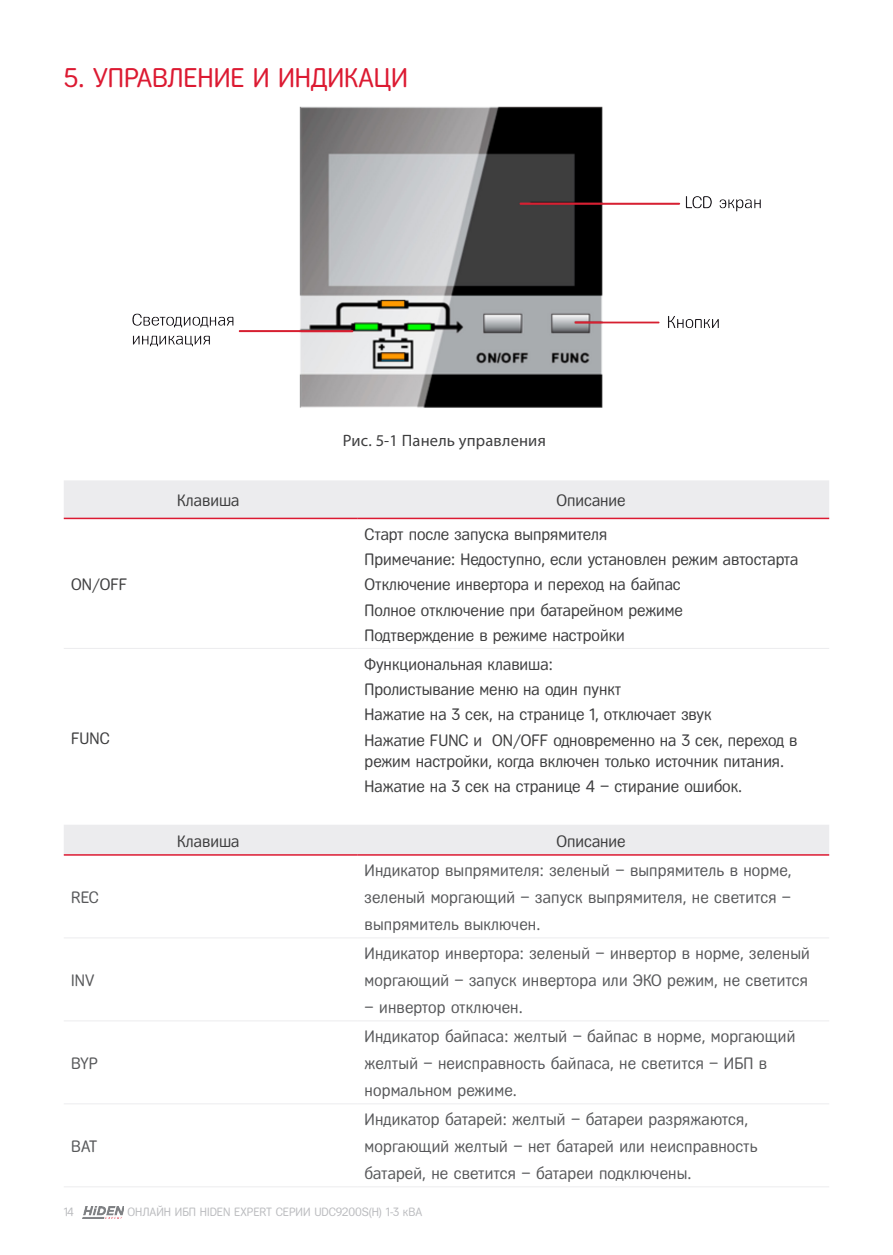
<style>
.page{position:relative;width:893px;height:1255px;background:#fff}
.page>*{position:absolute;margin:0;border:0;box-sizing:border-box;transform-origin:0 0}
.Стиль_абзаца_1{font:27px "Fregat";color:#dc1a32}
.t1{font:16.5px/27px "Fregat";letter-spacing:.01em;color:#57585a}
.Стиль_абзаца_3{font:16.5px/21px "Fregat";color:#3e3e3f}
.Стиль_абзаца_3-2{font:16.5px "Myriad Pro";letter-spacing:.01em;color:#3e3e3f}
.t2{font:12px "Fregat";color:#bcbdc0}
</style>
<div class="page">
<img style="left:82px;top:1206px;width:42px;height:12px">
<svg style="left:64px;top:480px;width:765px;height:374px"></svg>
<hr style="left:64px;top:517px;width:293px;height:2px;background:#dc1a32">
<hr style="left:357px;top:517px;width:472px;height:2px;background:#dc1a32">
<hr style="left:64px;top:854px;width:293px;height:1px;background:#dc1a32">
<hr style="left:357px;top:854px;width:472px;height:1px;background:#dc1a32">
<hr style="left:64px;top:648px;width:293px;height:1px;background:#ececee">
<hr style="left:357px;top:648px;width:472px;height:1px;background:#ececee">
<hr style="left:64px;top:937px;width:293px;height:1px;background:#ececee">
<hr style="left:64px;top:1020px;width:293px;height:1px;background:#ececee">
<hr style="left:64px;top:1103px;width:293px;height:1px;background:#ececee">
<hr style="left:64px;top:1186px;width:293px;height:1px;background:#ececee">
<hr style="left:357px;top:937px;width:472px;height:1px;background:#ececee">
<hr style="left:357px;top:1020px;width:472px;height:1px;background:#ececee">
<hr style="left:357px;top:1103px;width:472px;height:1px;background:#ececee">
<hr style="left:357px;top:1186px;width:472px;height:1px;background:#ececee">
<img style="left:133px;top:107px;width:627px;height:301px">
<p class="Стиль_абзаца_1" style="left:64px;top:62px;width:346px">5. УПРАВЛЕНИЕ И ИНДИКАЦИ</p>
<p class="Стиль_абзаца_3-2" style="left:343px;top:430px;width:204px">Рис. 5-1 Панель управления</p>
<p class="Стиль_абзаца_3" style="left:71px;top:574px;width:57px">ON/OFF</p>
<p class="Стиль_абзаца_3" style="left:71px;top:727px;width:40px">FUNC</p>
<p class="t1" style="left:71px;top:884px;width:29px">REC</p>
<p class="t1" style="left:71px;top:967px;width:25px">INV</p>
<p class="t1" style="left:71px;top:1050px;width:28px">BYP</p>
<p class="t1" style="left:71px;top:1133px;width:27px">BAT</p>
<p class="Стиль_абзаца_3" style="left:177px;top:490px;width:64px">Клавиша</p>
<p class="Стиль_абзаца_3" style="left:556px;top:490px;width:71px">Описание</p>
<p class="Стиль_абзаца_3" style="left:365px;top:523px;width:244px">Старт после запуска выпрямителя</p>
<p class="Стиль_абзаца_3" style="left:365px;top:549px;width:435px">Примечание: Недоступно, если установлен режим автостарта</p>
<p class="Стиль_абзаца_3" style="left:365px;top:574px;width:318px">Отключение инвертора и переход на байпас</p>
<p class="Стиль_абзаца_3" style="left:365px;top:599px;width:320px">Полное отключение при батарейном режиме</p>
<p class="Стиль_абзаца_3" style="left:365px;top:624px;width:262px">Подтверждение в режиме настройки</p>
<p class="Стиль_абзаца_3" style="left:365px;top:653px;width:190px">Функциональная клавиша:</p>
<p class="Стиль_абзаца_3" style="left:365px;top:679px;width:258px">Пролистывание меню на один пункт</p>
<p class="Стиль_абзаца_3" style="left:365px;top:704px;width:349px">Нажатие на 3 сек, на странице 1, отключает звук</p>
<p class="Стиль_абзаца_3" style="left:365px;top:729px;width:434px">Нажатие FUNC и ON/OFF одновременно на 3 сек, переход в режим настройки, когда включен только источник питания.</p>
<p class="Стиль_абзаца_3" style="left:365px;top:775px;width:379px">Нажатие на 3 сек на странице 4 – стирание ошибок.</p>
<p class="Стиль_абзаца_3" style="left:177px;top:830px;width:64px">Клавиша</p>
<p class="Стиль_абзаца_3" style="left:556px;top:830px;width:71px">Описание</p>
<p class="t1" style="left:365px;top:857px;width:428px;text-align:justify">Индикатор выпрямителя: зеленый – выпрямитель в норме, зеленый моргающий – запуск выпрямителя, не светится – выпрямитель выключен.</p>
<p class="t1" style="left:365px;top:940px;width:447px">Индикатор инвертора: зеленый – инвертор в норме, зеленый моргающий – запуск инвертора или ЭКО режим, не светится</p>
<p class="t1" style="left:365px;top:994px;width:160px">– инвертор отключен.</p>
<p class="t1" style="left:365px;top:1023px;width:432px">Индикатор байпаса: желтый – байпас в норме, моргающий желтый – неисправность байпаса, не светится – ИБП в нормальном режиме.</p>
<p class="t1" style="left:365px;top:1106px;width:394px">Индикатор батарей: желтый – батареи разряжаются, моргающий желтый – нет батарей или неисправность батарей, не светится – батареи подключены.</p>
<p class="t2" style="left:64px;top:1204px;width:12px">14</p>
<p class="t2" style="left:128px;top:1204px;width:296px">ОНЛАЙН ИБП HIDEN EXPERT СЕРИИ UDC9200S(H) 1-3 кВА</p>
</div>
